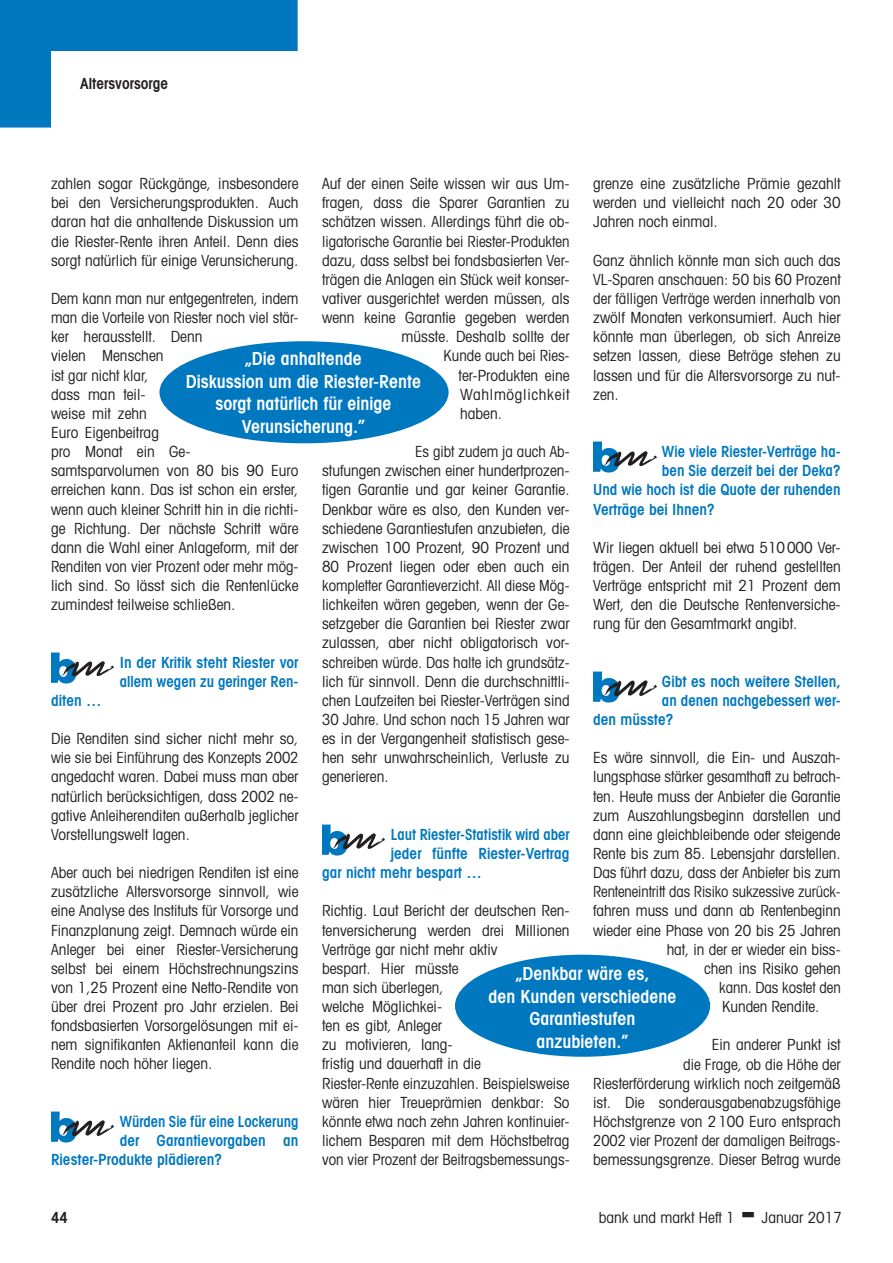
<style>
.page{position:relative;width:893px;height:1263px;background:#fff}
.page>*{position:absolute;margin:0;border:0;box-sizing:border-box;transform-origin:0 0}
.t1{font:600 condensed 18px/22.5px "Avant Garde";color:#fff;text-align:center}
.t2{font:condensed 15.3px/19.2px "Avant Garde";color:#231f20;text-align:justify}
.t3{font:600 condensed 15.3px/19.2px "Avant Garde";color:#0078c0}
.t4{font:600 condensed 15.3px "Avant Garde";color:#0078c0;scale:.96 1}
.t5{font:condensed 15.3px "Avant Garde";color:#231f20;scale:.95 1}
.t6{font:condensed 15.3px "Avant Garde";color:#231f20;scale:.96 1}
.t7{font:600 condensed 15.3px "Avant Garde";color:#231f20}
.t8{font:condensed 15.3px "Avant Garde";letter-spacing:.04em;color:#231f20}
</style>
<div class="page">
<img style="left:51px;top:652px;width:24px;height:31px">
<img style="left:58px;top:660px;width:56px;height:19px">
<img style="left:51px;top:1111px;width:24px;height:31px">
<img style="left:58px;top:1119px;width:56px;height:19px">
<img style="left:322px;top:824px;width:24px;height:31px">
<img style="left:329px;top:832px;width:56px;height:19px">
<img style="left:593px;top:442px;width:25px;height:31px">
<img style="left:600px;top:449px;width:57px;height:19px">
<img style="left:593px;top:671px;width:25px;height:31px">
<img style="left:600px;top:679px;width:57px;height:19px">
<div style="left:159px;top:341px;width:290px;height:102px;background:#0078c0;border-radius:50%"></div>
<div style="left:455px;top:955px;width:255px;height:102px;background:#0078c0;border-radius:50%"></div>
<svg style="left:0;top:0;width:298px;height:128px"></svg>
<p class="t7" style="left:80px;top:74px;width:89px">Altersvorsorge</p>
<p class="t2" style="left:322px;top:174px;width:249px">Auf der einen Seite wissen wir aus Um-</p>
<p class="t2" style="left:322px;top:193px;width:249px">fragen, dass die Sparer Garantien zu</p>
<p class="t2" style="left:322px;top:212px;width:249px">schätzen wissen. Allerdings führt die ob-</p>
<p class="t2" style="left:322px;top:231px;width:249px">ligatorische Garantie bei Riester-Produkten</p>
<p class="t2" style="left:322px;top:250px;width:249px">dazu, dass selbst bei fondsbasierten Ver-</p>
<p class="t2" style="left:322px;top:269px;width:249px">trägen die Anlagen ein Stück weit konser-</p>
<p class="t2" style="left:322px;top:289px;width:249px">vativer ausgerichtet werden müssen, als</p>
<p class="t2" style="left:322px;top:308px;width:249px">wenn keine Garantie gegeben werden</p>
<p class="t2" style="left:402px;top:327px;width:170px">müsste. Deshalb sollte der</p>
<p class="t2" style="left:444px;top:346px;width:128px">Kunde auch bei Ries-</p>
<p class="t2" style="left:459px;top:365px;width:113px">ter-Produkten eine</p>
<p class="t8" style="left:460px;top:385px;width:111px">Wahlmöglichkeit</p>
<p class="t2" style="left:460px;top:403px;width:43px">haben.</p>
<p class="t2" style="left:322px;top:442px;width:249px;text-indent:93px">Es gibt zudem ja auch Ab&shy;stufungen zwischen einer hundertprozen&shy;tigen Garantie und gar keiner Garantie.<br>Denkbar wäre es also, den Kunden ver&shy;schiedene Garantiestufen anzubieten, die zwischen 100 Prozent, 90 Prozent und 80 Prozent liegen oder eben auch ein kompletter Garantieverzicht. All diese Mög&shy;lichkeiten wären gegeben, wenn der Ge&shy;setzgeber die Garantien bei Riester zwar zulassen, aber nicht obligatorisch vor&shy;schreiben würde. Das halte ich grundsätz&shy;lich für sinnvoll. Denn die durchschnittli&shy;chen Laufzeiten bei Riester-Verträgen sind 30 Jahre. Und schon nach 15 Jahren war es in der Vergangenheit statistisch gese&shy;hen sehr unwahrscheinlich, Verluste zu generieren.</p>
<p class="t2" style="left:593px;top:174px;width:249px">grenze eine zusätzliche Prämie gezahlt werden und vielleicht nach 20 oder 30<br>Jahren noch einmal.</p>
<p class="t2" style="left:593px;top:250px;width:249px">Ganz ähnlich könnte man sich auch das VL-Sparen anschauen: 50 bis 60 Prozent der fälligen Verträge werden innerhalb von zwölf Monaten verkonsumiert. Auch hier könnte man überlegen, ob sich Anreize setzen lassen, diese Beträge stehen zu lassen und für die Altersvorsorge zu nut&shy;zen.</p>
<p class="t2" style="left:51px;top:174px;width:249px">zahlen sogar Rückgänge, insbesondere bei den Versicherungsprodukten. Auch daran hat die anhaltende Diskussion um die Riester-Rente ihren Anteil. Denn dies sorgt natürlich für einige Verunsicherung.</p>
<p class="t2" style="left:51px;top:289px;width:249px;text-align:left">Dem kann man nur entgegentreten, indem man die Vorteile von Riester noch viel stär&shy;ker herausstellt. Denn<br>vielen Menschen<br>ist gar nicht klar,<br>dass man teil-<br>weise mit zehn<br>Euro Eigenbeitrag<br>pro Monat ein Ge&shy;samtsparvolumen von 80 bis 90 Euro erreichen kann. Das ist schon ein erster, wenn auch kleiner Schritt hin in die richti&shy;ge Richtung. Der nächste Schritt wäre dann die Wahl einer Anlageform, mit der<br>Renditen von vier Prozent oder mehr mög&shy;lich sind. So lässt sich die Rentenlücke zumindest teilweise schließen.</p>
<p class="t1" style="left:186px;top:347px;width:237px">„Die anhaltende<br>Diskussion um die Riester-Rente sorgt natürlich für einige<br>Verunsicherung.”</p>
<p class="t3" style="left:662px;top:442px;width:180px">Wie viele Riester-Verträge ha-</p>
<p class="t3" style="left:662px;top:461px;width:180px">ben Sie derzeit bei der Deka?</p>
<p class="t3" style="left:593px;top:480px;width:249px">Und wie hoch ist die Quote der ruhenden</p>
<p class="t3" style="left:593px;top:499px;width:123px">Verträge bei Ihnen?</p>
<p class="t2" style="left:593px;top:537px;width:249px">Wir liegen aktuell bei etwa 510000 Ver&shy;trägen. Der Anteil der ruhend gestellten Verträge entspricht mit 21 Prozent dem Wert, den die Deutsche Rentenversiche&shy;rung für den Gesamtmarkt angibt.</p>
<p class="t3" style="left:120px;top:652px;width:180px">In der Kritik steht Riester vor allem wegen zu geringer Ren-</p>
<p class="t3" style="left:662px;top:671px;width:180px">Gibt es noch weitere Stellen,</p>
<p class="t3" style="left:662px;top:691px;width:180px">an denen nachgebessert wer-</p>
<p class="t3" style="left:593px;top:710px;width:82px">den müsste?</p>
<p class="t2" style="left:593px;top:748px;width:249px">Es wäre sinnvoll, die Ein- und Auszah-</p>
<p class="t2" style="left:593px;top:767px;width:249px">lungsphase stärker gesamthaft zu betrach-</p>
<p class="t2" style="left:593px;top:786px;width:249px">ten. Heute muss der Anbieter die Garantie</p>
<p class="t2" style="left:593px;top:805px;width:249px">zum Auszahlungsbeginn darstellen und</p>
<p class="t2" style="left:593px;top:824px;width:249px">dann eine gleichbleibende oder steigende</p>
<p class="t2" style="left:593px;top:843px;width:249px">Rente bis zum 85. Lebensjahr darstellen.</p>
<p class="t2" style="left:593px;top:863px;width:249px">Das führt dazu, dass der Anbieter bis zum</p>
<p class="t5" style="left:593px;top:882px;width:262px">Renteneintritt das Risiko sukzessive zurück-</p>
<p class="t2" style="left:593px;top:901px;width:249px">fahren muss und dann ab Rentenbeginn</p>
<p class="t2" style="left:593px;top:920px;width:249px">wieder eine Phase von 20 bis 25 Jahren</p>
<p class="t2" style="left:667px;top:939px;width:176px">hat, in der er wieder ein biss-</p>
<p class="t2" style="left:704px;top:958px;width:138px">chen ins Risiko gehen</p>
<p class="t6" style="left:719px;top:978px;width:128px">kann. Das kostet den</p>
<p class="t2" style="left:722px;top:997px;width:99px">Kunden Rendite.</p>
<p class="t2" style="left:593px;top:1035px;width:249px;text-align:right">Ein anderer Punkt ist<br>die Frage, ob die Höhe der Riesterförderung wirklich noch zeitgemäß ist. Die sonderausgabenabzugsfähige Höchstgrenze von 2100 Euro entsprach 2002 vier Prozent der damaligen Beitrags&shy;bemessungsgrenze. Dieser Betrag wurde</p>
<p class="t3" style="left:51px;top:691px;width:52px">diten …</p>
<p class="t2" style="left:51px;top:729px;width:249px">Die Renditen sind sicher nicht mehr so, wie sie bei Einführung des Konzepts 2002 angedacht waren. Dabei muss man aber natürlich berücksichtigen, dass 2002 ne&shy;gative Anleiherenditen außerhalb jeglicher Vorstellungswelt lagen.</p>
<p class="t2" style="left:51px;top:863px;width:249px">Aber auch bei niedrigen Renditen ist eine zusätzliche Altersvorsorge sinnvoll, wie eine Analyse des Instituts für Vorsorge und Finanzplanung zeigt. Demnach würde ein Anleger bei einer Riester-Versicherung selbst bei einem Höchstrechnungszins von 1,25 Prozent eine Netto-Rendite von über drei Prozent pro Jahr erzielen. Bei fondsbasierten Vorsorgelösungen mit ei&shy;nem signifikanten Aktienanteil kann die Rendite noch höher liegen.</p>
<p class="t4" style="left:391px;top:825px;width:188px">Laut Riester-Statistik wird aber</p>
<p class="t3" style="left:391px;top:844px;width:180px">jeder fünfte Riester-Vertrag</p>
<p class="t3" style="left:322px;top:863px;width:161px">gar nicht mehr bespart …</p>
<p class="t2" style="left:322px;top:901px;width:249px;text-align:left">Richtig. Laut Bericht der deutschen Ren&shy;tenversicherung werden drei Millionen<br>Verträge gar nicht mehr aktiv<br>bespart. Hier müsste<br>man sich überlegen,<br>welche Möglichkei-<br>ten es gibt, Anleger<br>zu motivieren, lang-<br>fristig und dauerhaft in die<br>Riester-Rente einzuzahlen. Beispielsweise wären hier Treueprämien denkbar: So könnte etwa nach zehn Jahren kontinuier&shy;lichem Besparen mit dem Höchstbetrag von vier Prozent der Beitragsbemessungs-</p>
<p class="t1" style="left:489px;top:962px;width:189px">„Denkbar wäre es,<br>den Kunden verschiedene<br>Garantiestufen anzubieten.”</p>
<p class="t4" style="left:120px;top:1112px;width:188px">Würden Sie für eine Lockerung</p>
<p class="t3" style="left:120px;top:1131px;width:180px">der Garantievorgaben an</p>
<p class="t3" style="left:51px;top:1150px;width:173px">Riester-Produkte plädieren?</p>
<p class="t7" style="left:51px;top:1208px;width:19px">44</p>
<p class="t2" style="left:599px;top:1207px;width:137px">bank und markt Heft 1</p>
<p class="t2" style="left:762px;top:1207px;width:82px">Januar 2017</p>
</div>
